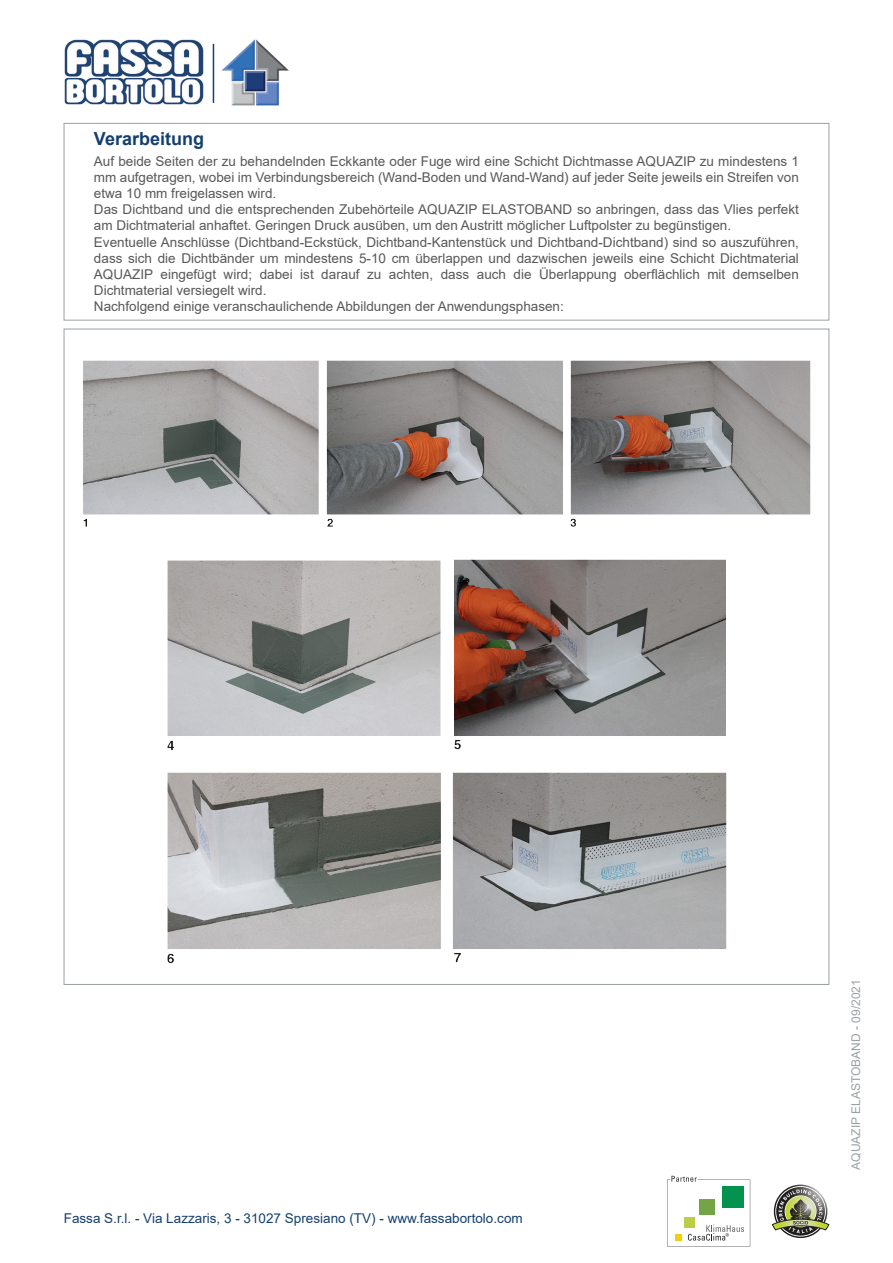
<style>
.page{position:relative;width:893px;height:1263px;background:#fff}
.page>*{position:absolute;margin:0;border:0;box-sizing:border-box;transform-origin:0 0}
.Titolo{font:700 18px "Arial";color:#15406e}
.Lavorazione{font:13.5px/16.2px "Arial";color:#57585a;text-align:justify}
.t1{font:13.5px "Arial";color:#15406e}
.t2{font:12px "Arial";color:#9ba1a4}
</style>
<div class="page">
<svg style="left:667px;top:1176px;width:83px;height:71px"></svg>
<svg style="left:772px;top:1186px;width:57px;height:50px"></svg>
<img style="left:64px;top:39px;width:140px;height:66px">
<hr style="left:213px;top:44px;width:1px;height:59px;background:#15406e">
<img style="left:221px;top:39px;width:68px;height:67px">
<div style="left:64px;top:123px;width:765px;height:197px;border:1px solid #9ba1a4"></div>
<img style="left:83px;top:360px;width:728px;height:167px">
<img style="left:167px;top:559px;width:560px;height:404px">
<p class="Titolo" style="left:94px;top:126px;width:112px">Verarbeitung</p>
<p class="Lavorazione" style="left:94px;top:153px;width:706px">Auf beide Seiten der zu behandelnden Eckkante oder Fuge wird eine Schicht Dichtmasse AQUAZIP zu mindestens 1 mm aufgetragen, wobei im Verbindungsbereich (Wand-Boden und Wand-Wand) auf jeder Seite jeweils ein Streifen von etwa 10 mm freigelassen wird.</p>
<p class="Lavorazione" style="left:94px;top:201px;width:706px">Das Dichtband und die entsprechenden Zubehörteile AQUAZIP ELASTOBAND so anbringen, dass das Vlies perfekt am Dichtmaterial anhaftet. Geringen Druck ausüben, um den Austritt möglicher Luftpolster zu begünstigen.</p>
<p class="Lavorazione" style="left:94px;top:234px;width:706px">Eventuelle Anschlüsse (Dichtband-Eckstück, Dichtband-Kantenstück und Dichtband-Dichtband) sind so auszuführen, dass sich die Dichtbänder um mindestens 5-10 cm überlappen und dazwischen jeweils eine Schicht Dichtmaterial AQUAZIP eingefügt wird; dabei ist darauf zu achten, dass auch die Überlappung oberflächlich mit demselben Dichtmaterial versiegelt wird.</p>
<p class="Lavorazione" style="left:94px;top:298px;width:471px">Nachfolgend einige veranschaulichende Abbildungen der Anwendungsphasen:</p>
<p class="t1" style="left:64px;top:1208px;width:460px">Fassa S.r.l. - Via Lazzaris, 3 - 31027 Spresiano (TV) - www.fassabortolo.com</p>
<p class="t2" style="left:848px;top:1170px;width:192px;rotate:-90deg">AQUAZIP ELASTOBAND - 09/2021</p>
</div>
